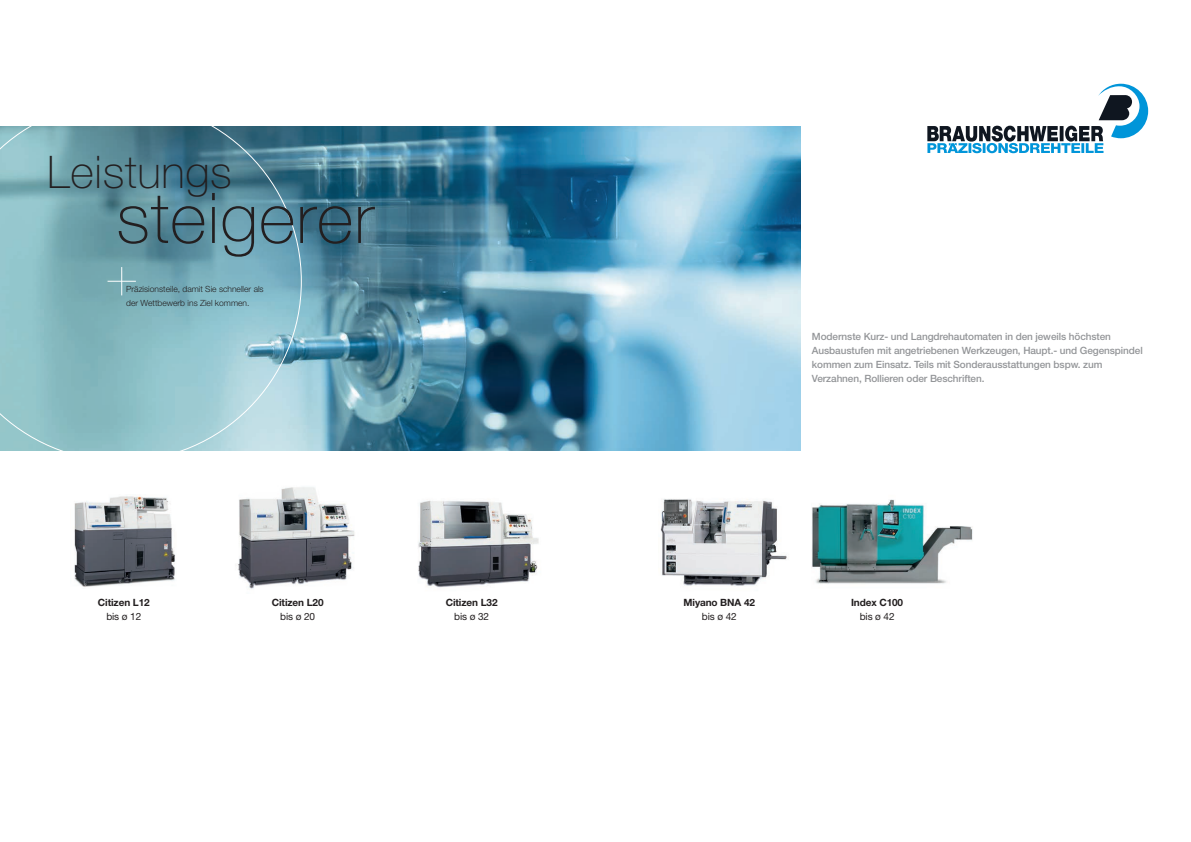
<style>
.page{position:relative;width:1191px;height:842px;background:#fff}
.page>*{position:absolute;margin:0;border:0;box-sizing:border-box;transform-origin:0 0}
.t1{font:100 70px "Helvetica Neue LT Pro";letter-spacing:.015em;color:#231f20}
.t2{font:100 45px "Helvetica Neue LT Pro";letter-spacing:.015em;color:#231f20}
.t3{font:500 10px/14px "Helvetica Neue LT Pro";letter-spacing:-.01em;color:#939598}
.t4{font:700 10px "Helvetica Neue LT Pro";letter-spacing:-.01em;color:#231f20}
.t5{font:10px "Helvetica Neue LT Pro";letter-spacing:-.01em;color:#231f20}
.t6{font:300 8.5px/14px "Helvetica Neue LT Pro";color:#231f20}
</style>
<div class="page">
<img style="left:238px;top:487px;width:117px;height:102px">
<img style="left:418px;top:500px;width:121px;height:88px">
<img style="left:74px;top:496px;width:102px;height:91px">
<img style="left:302px;top:126px;width:498px;height:324px">
<svg style="left:0;top:126px;width:302px;height:325px;background:#7daeb9"></svg>
<svg style="left:108px;top:267px;width:28px;height:28px"></svg>
<svg style="left:927px;top:84px;width:221px;height:69px"></svg>
<img style="left:660px;top:499px;width:127px;height:87px">
<img style="left:812px;top:499px;width:161px;height:85px">
<h2 class="t2" style="left:47px;top:146px;width:186px">Leistungs</h2>
<h1 class="t1" style="left:116px;top:178px;width:259px">steigerer</h1>
<p class="t6" style="left:126px;top:282px;width:139px">Präzisionsteile, damit Sie schneller als der Wettbewerb ins Ziel kommen.</p>
<p class="t4" style="left:98px;top:596px;width:53px">Citizen L12</p>
<p class="t5" style="left:106px;top:610px;width:36px">bis ø 12</p>
<p class="t4" style="left:272px;top:596px;width:53px">Citizen L20</p>
<p class="t5" style="left:280px;top:610px;width:36px">bis ø 20</p>
<p class="t4" style="left:446px;top:596px;width:53px">Citizen L32</p>
<p class="t5" style="left:454px;top:610px;width:36px">bis ø 32</p>
<p class="t3" style="left:812px;top:330px;width:332px">Modernste Kurz- und Langdrehautomaten in den jeweils höchsten Ausbaustufen mit angetriebenen Werkzeugen, Haupt.- und Gegenspindel kommen zum Einsatz. Teils mit Sonderausstattungen bspw. zum Verzahnen, Rollieren oder Beschriften.</p>
<p class="t4" style="left:683px;top:596px;width:73px">Miyano BNA 42</p>
<p class="t5" style="left:702px;top:610px;width:36px">bis ø 42</p>
<p class="t4" style="left:851px;top:596px;width:54px">Index C100</p>
<p class="t5" style="left:859px;top:610px;width:36px">bis ø 42</p>
</div>
